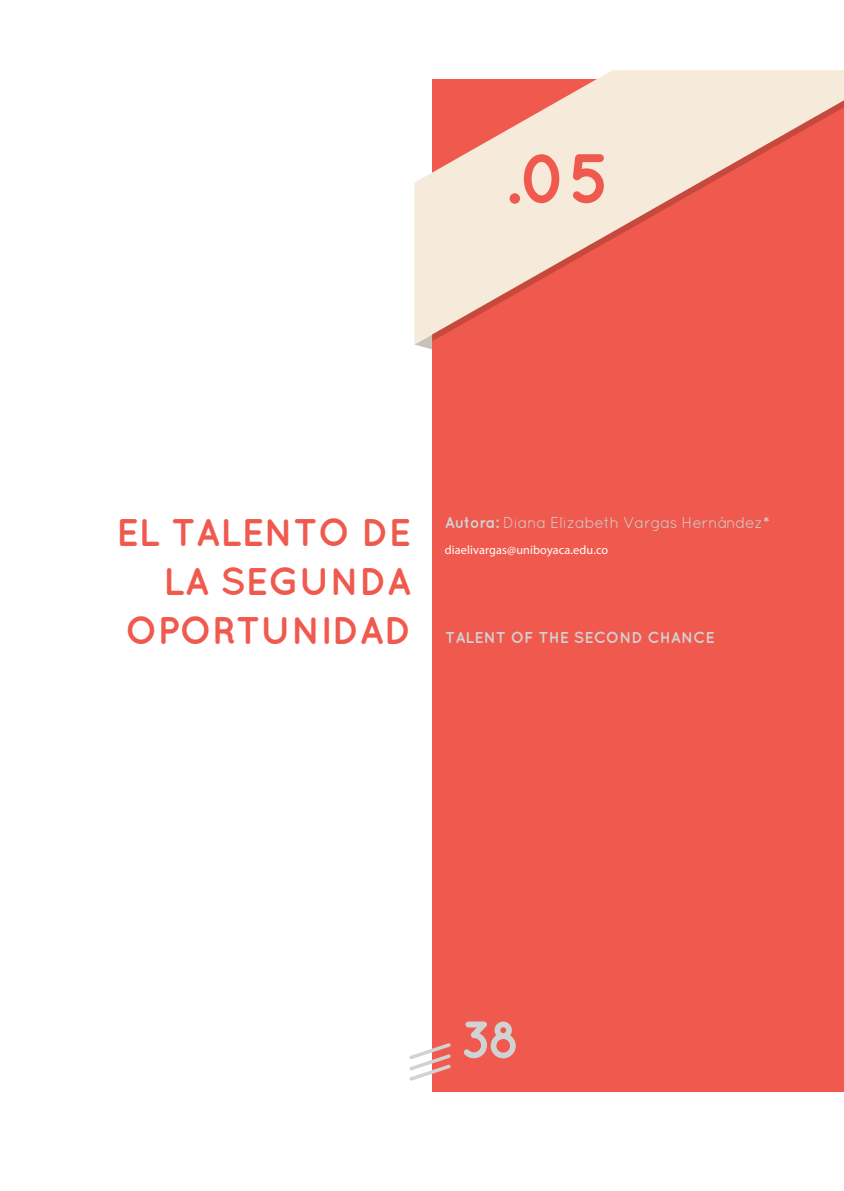
<style>
.page{position:relative;width:844px;height:1191px;background:#fff}
.page>*{position:absolute;margin:0;border:0;box-sizing:border-box;transform-origin:0 0}
.Titulo-Art{font:700 70px "Quicksand";color:#f0594d}
.t1{font:700 52.5px "Quicksand";color:#d1d2d4}
.Titulo-Art-2{font:700 38.5px/49px "Quicksand";letter-spacing:-.01em;color:#f0594d;text-align:right}
.Autor{font:15.75px "Quicksand";letter-spacing:-.025em;color:#d1d2d4}
.Tit-Ingles{font:700 15.75px "Quicksand";color:#d1d2d4}
.Correo{font:12.25px "Myriad Pro";letter-spacing:.01em;color:#fff}
.s1{font-weight:700}
</style>
<div class="page">
<svg style="left:414px;top:344px;width:18px;height:5px"></svg>
<div style="left:432px;top:79px;width:411px;height:1012px;background:#f0594d"></div>
<svg style="left:414px;top:70px;width:429px;height:274px"></svg>
<svg style="left:409px;top:1043px;width:42px;height:38px"></svg>
<p class="Titulo-Art" style="left:503px;top:137px;width:108px">.05</p>
<p class="Titulo-Art-2" style="left:116px;top:507px;width:297px">EL TALENTO DE</p>
<p class="Titulo-Art-2" style="left:125px;top:556px;width:288px">LA SEGUNDA<br>OPORTUNIDAD</p>
<p class="Autor" style="left:445px;top:513px;width:326px"><span class="s1">Autora:</span> Diana Elizabeth Vargas Hernández<span class="s1">*</span></p>
<p class="Correo" style="left:445px;top:543px;width:165px">diaelivargas@uniboyaca.edu.co</p>
<p class="Tit-Ingles" style="left:445px;top:628px;width:271px">TALENT OF THE SECOND CHANCE</p>
<h2 class="t1" style="left:459px;top:1008px;width:63px">38</h2>
</div>
